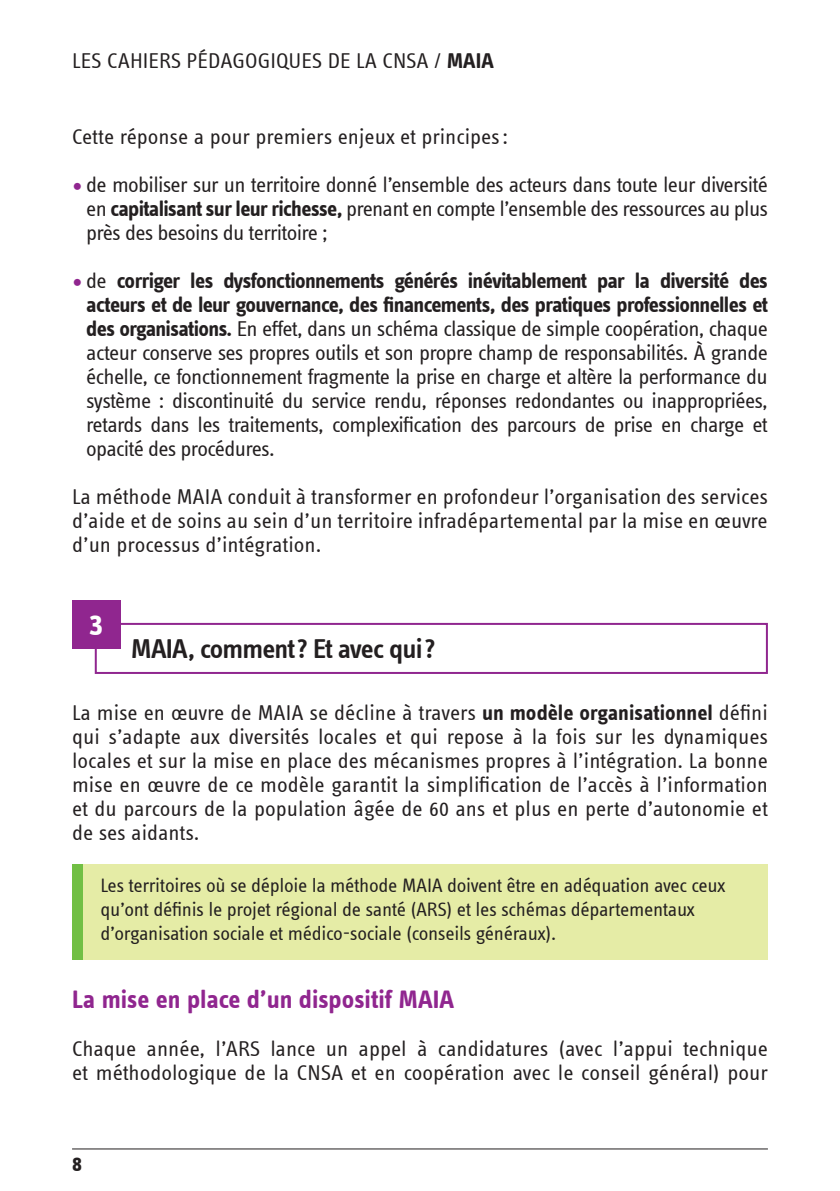
<style>
.page{position:relative;width:840px;height:1191px;background:#fff}
.page>*{position:absolute;margin:0;border:0;box-sizing:border-box;transform-origin:0 0}
.t1{font:700 32px "Info Text Offc";color:#fff}
.t2{font:600 28px "Info Text Offc";letter-spacing:-.03em;color:#231f20}
.t3{font:700 26px "Info Text Offc";color:#90268f}
.t4{font:22px/24px "Info Text Offc";letter-spacing:-.005em;color:#231f20;text-align:justify}
.t5{font:700 22px "Info Text Offc";color:#231f20}
.t6{font:20px/24px "Info Text Offc";letter-spacing:-.015em;color:#231f20}
.s1{font-weight:700}
.s2{font-size:28px;color:#90268f}
</style>
<div class="page">
<div style="left:72px;top:864px;width:695px;height:96px;background:#e5eca6"></div>
<div style="left:72px;top:864px;width:10px;height:96px;background:#71bf44"></div>
<hr style="left:72px;top:1148px;width:695px;height:1px;background:#231f20">
<div style="left:95px;top:623px;width:672px;height:51px;border:2px solid #90268f"></div>
<div style="left:72px;top:600px;width:48px;height:48px;background:#90268f"></div>
<p class="t4" style="left:72px;top:49px;width:423px">LES CAHIERS PÉDAGOGIQUES DE LA CNSA / <span class="s1">MAIA</span></p>
<p class="t4" style="left:72px;top:125px;width:437px">Cette réponse a pour premiers enjeux et principes:</p>
<p class="t4" style="left:86px;top:173px;width:682px;text-indent:-14px"><span class="s2">•</span> de mobiliser sur un territoire donné l’ensemble des acteurs dans toute leur diversité en <span class="s1">capitalisant sur leur richesse,</span> prenant en compte l’ensemble des ressources au plus près des besoins du territoire ;</p>
<p class="t4" style="left:86px;top:269px;width:683px;text-indent:-14px"><span class="s2">•</span> de <span class="s1">corriger les dysfonctionnements générés inévitablement par la diversité des acteurs et de leur gouvernance, des financements, des pratiques professionnelles et des organisations.</span> En effet, dans un schéma classique de simple coopération, chaque acteur conserve ses propres outils et son propre champ de responsabilités. À grande échelle, ce fonctionnement fragmente la prise en charge et altère la performance du système : discontinuité du service rendu, réponses redondantes ou inappropriées, retards dans les traitements, complexification des parcours de prise en charge et opacité des procédures.</p>
<p class="t4" style="left:72px;top:485px;width:697px">La méthode MAIA conduit à transformer en profondeur l’organisation des services d’aide et de soins au sein d’un territoire infradépartemental par la mise en œuvre d’un processus d’intégration.</p>
<h1 class="t1" style="left:89px;top:606px;width:16px">3</h1>
<p class="t2" style="left:131px;top:632px;width:306px">MAIA, comment? Et avec qui?</p>
<p class="t4" style="left:72px;top:701px;width:697px">La mise en œuvre de MAIA se décline à travers <span class="s1">un modèle organisationnel</span> défini qui s’adapte aux diversités locales et qui repose à la fois sur les dynamiques locales et sur la mise en place des mécanismes propres à l’intégration. La bonne mise en œuvre de ce modèle garantit la simplification de l’accès à l’information et du parcours de la population âgée de 60 ans et plus en perte d’autonomie et de ses aidants.</p>
<p class="t6" style="left:100px;top:873px;width:626px">Les territoires où se déploie la méthode MAIA doivent être en adéquation avec ceux qu’ont définis le projet régional de santé (ARS) et les schémas départementaux d’organisation sociale et médico-sociale (conseils généraux).</p>
<p class="t3" style="left:72px;top:984px;width:383px">La mise en place d’un dispositif MAIA</p>
<p class="t4" style="left:72px;top:1037px;width:697px">Chaque année, l’ARS lance un appel à candidatures (avec l’appui technique et méthodologique de la CNSA et en coopération avec le conseil général) pour</p>
<p class="t5" style="left:72px;top:1150px;width:11px">8</p>
</div>
